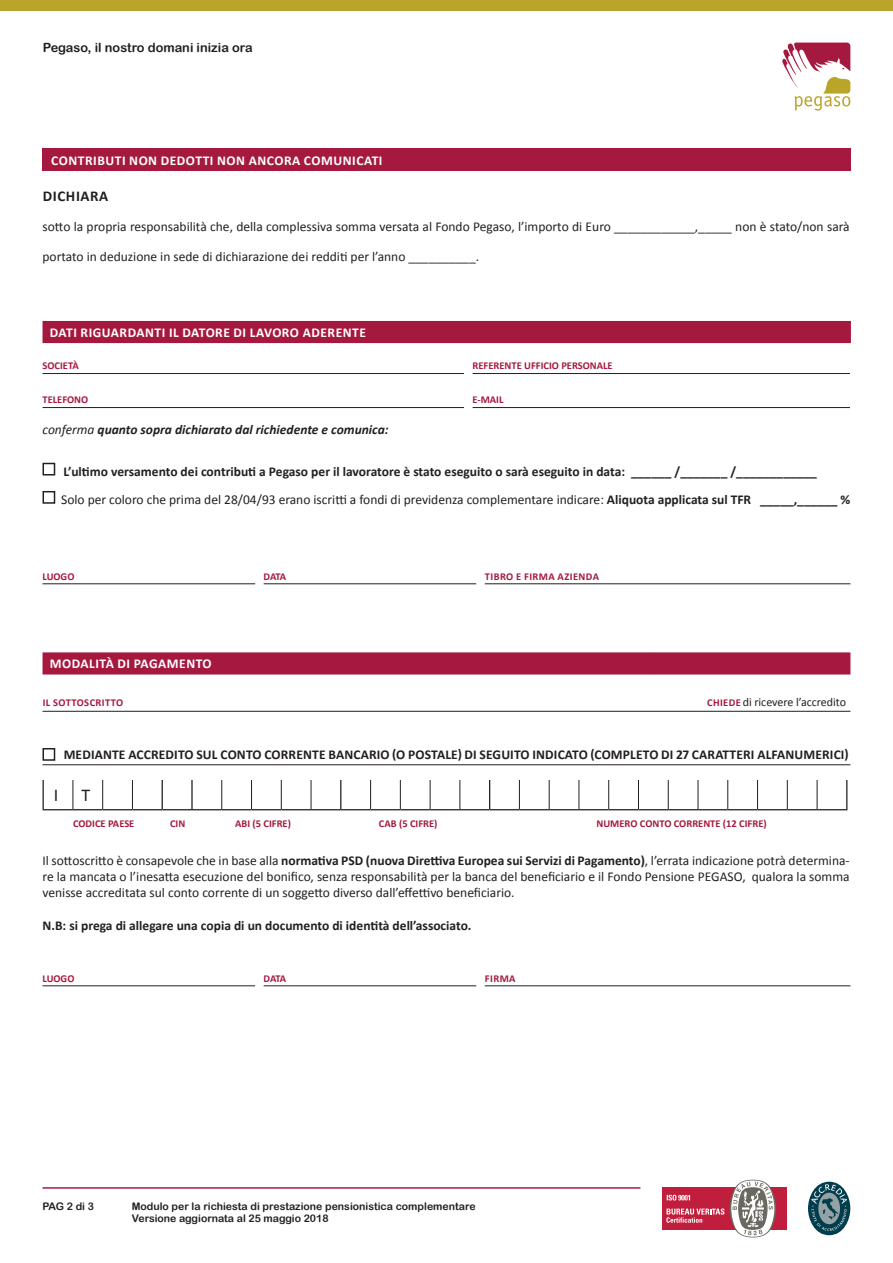
<style>
.page{position:relative;width:893px;height:1263px;background:#fff}
.page>*{position:absolute;margin:0;border:0;box-sizing:border-box;transform-origin:0 0}
.t1{font:18px "Calibri";color:#231f20}
.t2{font:700 15px "Calibri";letter-spacing:.04em;color:#231f20}
.t3{font:13.5px/16.2px "Calibri";color:#231f20;text-align:justify}
.t4{font:700 13.5px "Calibri";color:#231f20}
.t5{font:700 13.5px "Calibri";letter-spacing:.04em;color:#fff}
.t6{font:italic 700 13.5px "Calibri";color:#231f20}
.t7{font:12.75px "Arial Rounded MT Bold";color:#231f20}
.t8{font:12px "Calibri";color:#231f20}
.t9{font:700 10.5px "Calibri";color:#a6193f}
.t10{font:10.5px/12.6px "Arial Rounded MT Bold";color:#231f20}
.t11{font:700 10.5px "Calibri";letter-spacing:.04em;color:#a6193f}
.s1{font-weight:400}
.s2{font-weight:700}
.s3{font-weight:700;font-size:10.5px;color:#a6193f}
</style>
<div class="page">
<div style="left:662px;top:1187px;width:125px;height:43px;background:#c11e3d"></div>
<svg style="left:666px;top:1208px;width:58px;height:15px"></svg>
<svg style="left:730px;top:1179px;width:46px;height:58px"></svg>
<svg style="left:667px;top:1195px;width:23px;height:5px"></svg>
<div style="left:808px;top:1182px;width:42px;height:53px;background:#003d4d;border-radius:50%"></div>
<svg style="left:811px;top:1184px;width:36px;height:47px"></svg>
<hr style="left:43px;top:1187px;width:597px;height:2px;background:#a6193f">
<div style="left:0;top:0;width:893px;height:11px;background:#baa52a"></div>
<svg style="left:782px;top:42px;width:68px;height:69px"></svg>
<div style="left:43px;top:149px;width:808px;height:22px;background:#a6193f"></div>
<div style="left:43px;top:321px;width:808px;height:22px;background:#a6193f"></div>
<hr style="left:43px;top:373px;width:421px;height:1px;background:#231f20">
<hr style="left:473px;top:373px;width:377px;height:1px;background:#231f20">
<hr style="left:43px;top:407px;width:421px;height:1px;background:#231f20">
<hr style="left:473px;top:407px;width:377px;height:1px;background:#231f20">
<div style="left:43px;top:463px;width:12px;height:12px;border:1px solid #231f20"></div>
<div style="left:43px;top:491px;width:12px;height:13px;border:1px solid #231f20"></div>
<hr style="left:43px;top:583px;width:212px;height:1px;background:#231f20">
<hr style="left:264px;top:583px;width:212px;height:1px;background:#231f20">
<hr style="left:485px;top:583px;width:365px;height:1px;background:#231f20">
<div style="left:43px;top:652px;width:807px;height:22px;background:#a6193f"></div>
<hr style="left:43px;top:711px;width:807px;height:1px;background:#231f20">
<hr style="left:43px;top:764px;width:807px;height:1px;background:#231f20">
<div style="left:43px;top:748px;width:12px;height:13px;border:1px solid #231f20"></div>
<svg style="left:43px;top:780px;width:1px;height:29px"></svg>
<hr style="left:43px;top:809px;width:30px;height:1px;background:#231f20">
<hr style="left:73px;top:809px;width:30px;height:1px;background:#231f20">
<hr style="left:132px;top:809px;width:30px;height:1px;background:#231f20">
<svg style="left:162px;top:780px;width:1px;height:29px"></svg>
<hr style="left:162px;top:809px;width:30px;height:1px;background:#231f20">
<hr style="left:191px;top:780px;width:2px;height:29px;background:#231f20">
<hr style="left:192px;top:809px;width:30px;height:1px;background:#231f20">
<hr style="left:222px;top:809px;width:30px;height:1px;background:#231f20">
<hr style="left:281px;top:809px;width:30px;height:1px;background:#231f20">
<hr style="left:311px;top:809px;width:30px;height:1px;background:#231f20">
<svg style="left:340px;top:780px;width:1px;height:29px"></svg>
<hr style="left:341px;top:809px;width:30px;height:1px;background:#231f20">
<hr style="left:400px;top:809px;width:30px;height:1px;background:#231f20">
<hr style="left:430px;top:809px;width:30px;height:1px;background:#231f20">
<hr style="left:460px;top:809px;width:30px;height:1px;background:#231f20">
<svg style="left:846px;top:780px;width:1px;height:29px"></svg>
<hr style="left:519px;top:809px;width:30px;height:1px;background:#231f20">
<hr style="left:549px;top:809px;width:30px;height:1px;background:#231f20">
<hr style="left:579px;top:809px;width:30px;height:1px;background:#231f20">
<hr style="left:638px;top:809px;width:30px;height:1px;background:#231f20">
<hr style="left:668px;top:809px;width:30px;height:1px;background:#231f20">
<hr style="left:698px;top:809px;width:30px;height:1px;background:#231f20">
<hr style="left:757px;top:809px;width:30px;height:1px;background:#231f20">
<hr style="left:787px;top:809px;width:30px;height:1px;background:#231f20">
<hr style="left:817px;top:809px;width:30px;height:1px;background:#231f20">
<svg style="left:73px;top:780px;width:1px;height:29px"></svg>
<svg style="left:102px;top:780px;width:31px;height:30px"></svg>
<svg style="left:221px;top:780px;width:1px;height:29px"></svg>
<svg style="left:251px;top:780px;width:31px;height:30px"></svg>
<svg style="left:311px;top:780px;width:1px;height:29px"></svg>
<svg style="left:370px;top:780px;width:31px;height:30px"></svg>
<svg style="left:430px;top:780px;width:1px;height:29px"></svg>
<svg style="left:460px;top:780px;width:1px;height:29px"></svg>
<svg style="left:489px;top:780px;width:31px;height:30px"></svg>
<svg style="left:549px;top:780px;width:1px;height:29px"></svg>
<svg style="left:579px;top:780px;width:1px;height:29px"></svg>
<svg style="left:608px;top:780px;width:31px;height:30px"></svg>
<svg style="left:668px;top:780px;width:1px;height:29px"></svg>
<svg style="left:698px;top:780px;width:1px;height:29px"></svg>
<svg style="left:727px;top:780px;width:31px;height:30px"></svg>
<svg style="left:787px;top:780px;width:1px;height:29px"></svg>
<svg style="left:817px;top:780px;width:1px;height:29px"></svg>
<hr style="left:43px;top:985px;width:212px;height:1px;background:#231f20">
<hr style="left:264px;top:985px;width:212px;height:1px;background:#231f20">
<hr style="left:485px;top:985px;width:365px;height:1px;background:#231f20">
<p class="t7" style="left:43px;top:40px;width:211px">Pegaso, il nostro domani inizia ora</p>
<p class="t5" style="left:51px;top:152px;width:333px">CONTRIBUTI NON DEDOTTI NON ANCORA COMUNICATI</p>
<p class="t2" style="left:43px;top:186px;width:67px">DICHIARA</p>
<p class="t3" style="left:43px;top:218px;width:809px">sotto la propria responsabilità che, della complessiva somma versata al Fondo Pegaso, l’importo di Euro ____________,_____ non è stato/non sarà</p>
<p class="t3" style="left:43px;top:248px;width:438px">portato in deduzione in sede di dichiarazione dei redditi per l’anno __________.</p>
<p class="t5" style="left:50px;top:324px;width:318px">DATI RIGUARDANTI IL DATORE DI LAVORO ADERENTE</p>
<p class="t9" style="left:43px;top:359px;width:38px">SOCIETÀ</p>
<p class="t9" style="left:473px;top:359px;width:142px">REFERENTE UFFICIO PERSONALE</p>
<p class="t9" style="left:43px;top:393px;width:47px">TELEFONO</p>
<p class="t9" style="left:473px;top:393px;width:32px">E-MAIL</p>
<p class="t6" style="left:43px;top:421px;width:347px"><span class="s1">conferma</span> quanto sopra dichiarato dal richiedente e comunica:</p>
<p class="t4" style="left:63px;top:462px;width:755px">L’ultimo versamento dei contributi a Pegaso per il lavoratore è stato eseguito o sarà eseguito in data: ______ /_______ /____________</p>
<p class="t3" style="left:61px;top:491px;width:791px">Solo per coloro che prima del 28/04/93 erano iscritti a fondi di previdenza complementare indicare: <span class="s2">Aliquota applicata sul TFR _____,______ %</span></p>
<p class="t9" style="left:43px;top:569px;width:33px">LUOGO</p>
<p class="t9" style="left:264px;top:569px;width:24px">DATA</p>
<p class="t11" style="left:485px;top:569px;width:116px">TIBRO E FIRMA AZIENDA</p>
<p class="t5" style="left:50px;top:655px;width:163px">MODALITÀ DI PAGAMENTO</p>
<p class="t11" style="left:43px;top:696px;width:82px">IL SOTTOSCRITTO</p>
<p class="t8" style="left:707px;top:694px;width:141px"><span class="s3">CHIEDE</span> di ricevere l’accredito</p>
<p class="t4" style="left:64px;top:745px;width:786px">MEDIANTE ACCREDITO SUL CONTO CORRENTE BANCARIO (O POSTALE) DI SEGUITO INDICATO (COMPLETO DI 27 CARATTERI ALFANUMERICI)</p>
<p class="t1" style="left:54px;top:783px;width:6px">I</p>
<p class="t1" style="left:81px;top:783px;width:10px">T</p>
<p class="t9" style="left:73px;top:816px;width:63px">CODICE PAESE</p>
<p class="t9" style="left:170px;top:816px;width:17px">CIN</p>
<p class="t9" style="left:235px;top:816px;width:57px">ABI (5 CIFRE)</p>
<p class="t9" style="left:379px;top:816px;width:60px">CAB (5 CIFRE)</p>
<p class="t9" style="left:596px;top:816px;width:172px">NUMERO CONTO CORRENTE (12 CIFRE)</p>
<p class="t3" style="left:43px;top:852px;width:809px">Il sottoscritto è consapevole che in base alla <span class="s2">normativa PSD (nuova Direttiva Europea sui Servizi di Pagamento)</span>, l’errata indicazione potrà determina&shy;re la mancata o l’inesatta esecuzione del bonifico, senza responsabilità per la banca del beneficiario e il Fondo Pensione PEGASO, qualora la somma venisse accreditata sul conto corrente di un soggetto diverso dall’effettivo beneficiario.</p>
<p class="t4" style="left:43px;top:917px;width:431px">N.B: si prega di allegare una copia di un documento di identità dell’associato.</p>
<p class="t9" style="left:43px;top:971px;width:33px">LUOGO</p>
<p class="t9" style="left:264px;top:971px;width:24px">DATA</p>
<p class="t9" style="left:485px;top:971px;width:32px">FIRMA</p>
<p class="t10" style="left:43px;top:1199px;width:53px">PAG 2 di 3</p>
<p class="t10" style="left:132px;top:1199px;width:345px">Modulo per la richiesta di prestazione pensionistica complementare<br>Versione aggiornata al 25 maggio 2018</p>
</div>
